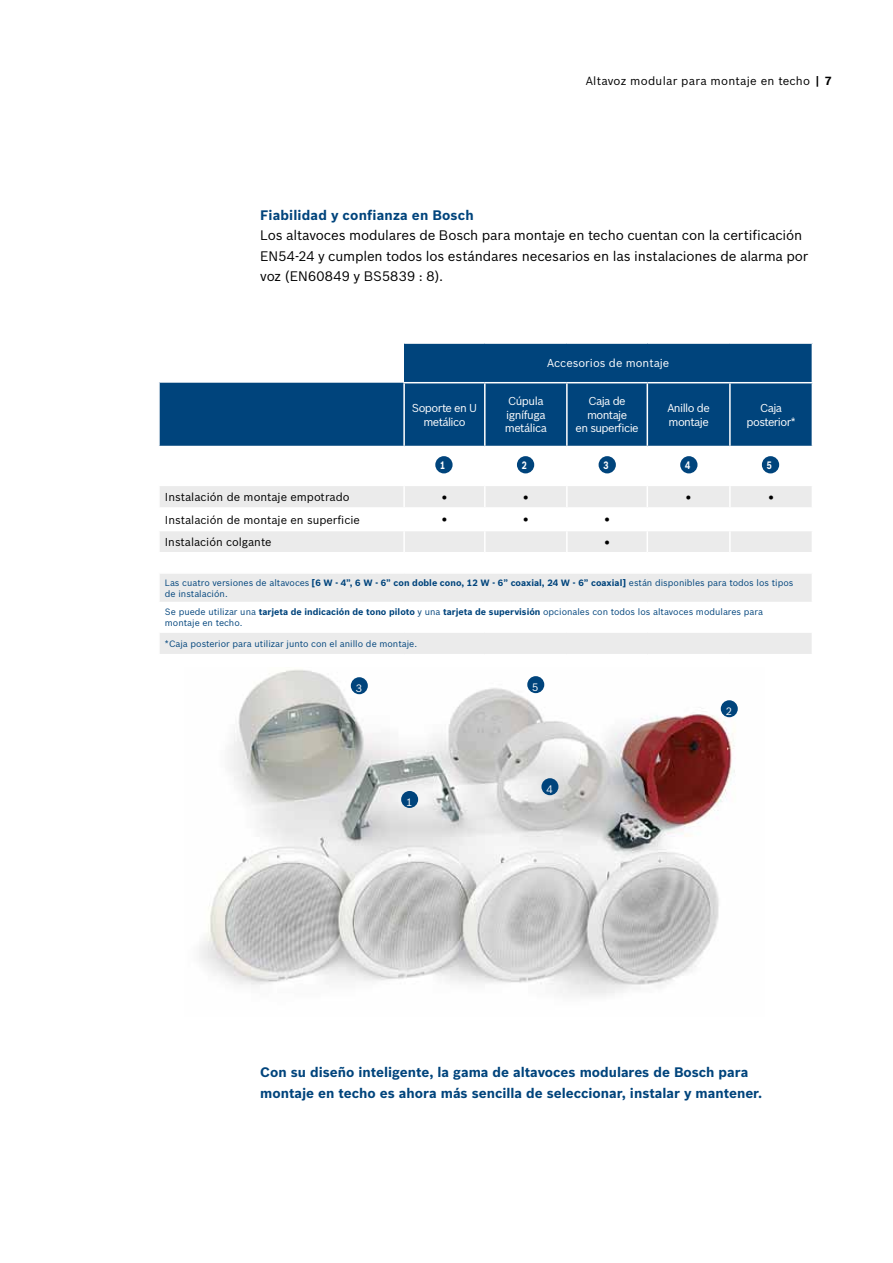
<style>
.page{position:relative;width:893px;height:1263px;background:#fff}
.page>*{position:absolute;margin:0;border:0;box-sizing:border-box;transform-origin:0 0}
.t1{font:13.5px/20.4px "Bosch Sans";letter-spacing:-.01em;color:#000}
.t2{font:700 13.5px/20.4px "Bosch Sans";color:#00447c}
.t3{font:700 13.5px "Bosch Sans";color:#000}
.t4{font:11.55px "Bosch Sans";letter-spacing:.02em;color:#000}
.t5{font:11.25px/13.5px "Bosch Sans";letter-spacing:-.05em;color:#fff;text-align:center}
.t6{font:11.25px "Bosch Sans";color:#000}
.t7{font:11.25px "Bosch Sans";color:#fff}
.t8{font:700 10.5px "Bosch Sans";color:#fff;scale:.8 1}
.t9{font:10.5px "Bosch Sans";color:#fff}
.t10{font:9px/10.8px "Bosch Sans";color:#00447c}
.s1{font-weight:700}
</style>
<div class="page">
<img style="left:199px;top:669px;width:539px;height:327px">
<div style="left:404px;top:343px;width:408px;height:40px;background:#00447c"></div>
<div style="left:160px;top:383px;width:652px;height:63px;background:#00447c"></div>
<svg style="left:160px;top:486px;width:652px;height:168px;fill:#ebebeb"></svg>
<hr style="left:404px;top:342px;width:81px;height:2px;background:#fff">
<hr style="left:485px;top:342px;width:82px;height:2px;background:#fff">
<hr style="left:567px;top:342px;width:80px;height:2px;background:#fff">
<hr style="left:647px;top:342px;width:83px;height:2px;background:#fff">
<hr style="left:730px;top:342px;width:83px;height:2px;background:#fff">
<hr style="left:403px;top:383px;width:2px;height:63px;background:#fff">
<hr style="left:403px;top:382px;width:82px;height:1px;background:#fff">
<hr style="left:484px;top:383px;width:2px;height:63px;background:#fff">
<hr style="left:485px;top:382px;width:82px;height:1px;background:#fff">
<hr style="left:566px;top:383px;width:2px;height:63px;background:#fff">
<hr style="left:567px;top:382px;width:80px;height:1px;background:#fff">
<hr style="left:647px;top:383px;width:1px;height:63px;background:#fff">
<hr style="left:647px;top:382px;width:83px;height:1px;background:#fff">
<hr style="left:729px;top:383px;width:2px;height:63px;background:#fff">
<hr style="left:730px;top:382px;width:83px;height:1px;background:#fff">
<hr style="left:403px;top:486px;width:2px;height:21px;background:#fff">
<hr style="left:484px;top:486px;width:2px;height:21px;background:#fff">
<hr style="left:566px;top:486px;width:2px;height:21px;background:#fff">
<hr style="left:729px;top:486px;width:2px;height:21px;background:#fff">
<hr style="left:158px;top:507px;width:246px;height:2px;background:#fff">
<hr style="left:403px;top:509px;width:2px;height:21px;background:#fff">
<hr style="left:404px;top:507px;width:81px;height:2px;background:#fff">
<hr style="left:484px;top:509px;width:2px;height:21px;background:#fff">
<hr style="left:485px;top:507px;width:82px;height:2px;background:#fff">
<hr style="left:566px;top:509px;width:2px;height:21px;background:#fff">
<hr style="left:567px;top:507px;width:80px;height:2px;background:#fff">
<hr style="left:647px;top:507px;width:83px;height:2px;background:#fff">
<hr style="left:729px;top:509px;width:2px;height:21px;background:#fff">
<hr style="left:730px;top:507px;width:83px;height:2px;background:#fff">
<hr style="left:158px;top:530px;width:246px;height:1px;background:#fff">
<hr style="left:403px;top:531px;width:2px;height:21px;background:#fff">
<hr style="left:404px;top:530px;width:81px;height:1px;background:#fff">
<hr style="left:484px;top:531px;width:2px;height:21px;background:#fff">
<hr style="left:485px;top:530px;width:82px;height:1px;background:#fff">
<hr style="left:566px;top:531px;width:2px;height:21px;background:#fff">
<hr style="left:567px;top:530px;width:80px;height:1px;background:#fff">
<hr style="left:647px;top:530px;width:83px;height:1px;background:#fff">
<hr style="left:729px;top:531px;width:2px;height:21px;background:#fff">
<hr style="left:730px;top:530px;width:83px;height:1px;background:#fff">
<hr style="left:158px;top:552px;width:246px;height:1px;background:#fff">
<svg style="left:403px;top:553px;width:2px;height:19px"></svg>
<hr style="left:404px;top:552px;width:81px;height:1px;background:#fff">
<svg style="left:484px;top:553px;width:2px;height:19px"></svg>
<hr style="left:485px;top:552px;width:82px;height:1px;background:#fff">
<svg style="left:566px;top:553px;width:2px;height:19px"></svg>
<hr style="left:567px;top:552px;width:80px;height:1px;background:#fff">
<svg style="left:647px;top:486px;width:1px;height:86px"></svg>
<hr style="left:647px;top:552px;width:83px;height:1px;background:#fff">
<svg style="left:729px;top:553px;width:2px;height:19px"></svg>
<hr style="left:730px;top:552px;width:83px;height:1px;background:#fff">
<hr style="left:158px;top:572px;width:246px;height:2px;background:#fff">
<hr style="left:404px;top:572px;width:81px;height:2px;background:#fff">
<hr style="left:485px;top:572px;width:82px;height:2px;background:#fff">
<hr style="left:567px;top:572px;width:80px;height:2px;background:#fff">
<hr style="left:647px;top:572px;width:83px;height:2px;background:#fff">
<hr style="left:730px;top:572px;width:83px;height:2px;background:#fff">
<hr style="left:158px;top:602px;width:246px;height:1px;background:#fff">
<hr style="left:404px;top:602px;width:81px;height:1px;background:#fff">
<hr style="left:485px;top:602px;width:82px;height:1px;background:#fff">
<hr style="left:567px;top:602px;width:80px;height:1px;background:#fff">
<hr style="left:647px;top:602px;width:83px;height:1px;background:#fff">
<hr style="left:730px;top:602px;width:83px;height:1px;background:#fff">
<hr style="left:158px;top:631px;width:246px;height:2px;background:#fff">
<hr style="left:404px;top:631px;width:81px;height:2px;background:#fff">
<hr style="left:485px;top:631px;width:82px;height:2px;background:#fff">
<hr style="left:567px;top:631px;width:80px;height:2px;background:#fff">
<hr style="left:647px;top:631px;width:83px;height:2px;background:#fff">
<hr style="left:730px;top:631px;width:83px;height:2px;background:#fff">
<div style="left:435px;top:456px;width:18px;height:17px;background:#00447c;border-radius:50%"></div>
<div style="left:517px;top:456px;width:17px;height:17px;background:#00447c;border-radius:50%"></div>
<div style="left:599px;top:456px;width:17px;height:17px;background:#00447c;border-radius:50%"></div>
<div style="left:680px;top:456px;width:17px;height:17px;background:#00447c;border-radius:50%"></div>
<div style="left:762px;top:456px;width:17px;height:17px;background:#00447c;border-radius:50%"></div>
<div style="left:401px;top:791px;width:17px;height:17px;background:#00447c;border-radius:50%"></div>
<div style="left:351px;top:677px;width:17px;height:17px;background:#00447c;border-radius:50%"></div>
<div style="left:527px;top:676px;width:17px;height:17px;background:#00447c;border-radius:50%"></div>
<div style="left:721px;top:700px;width:17px;height:17px;background:#00447c;border-radius:50%"></div>
<div style="left:541px;top:778px;width:17px;height:17px;background:#00447c;border-radius:50%"></div>
<p class="t4" style="left:586px;top:73px;width:248px">Altavoz modular para montaje en techo <span class="s1">| 7</span></p>
<h1 class="t2" style="left:260px;top:204px;width:215px">Fiabilidad y confianza en Bosch</h1>
<h1 class="t1" style="left:260px;top:224px;width:550px">Los altavoces modulares de Bosch para montaje en techo cuentan con la certificación<br>EN54-24 y cumplen todos los estándares necesarios en las instalaciones de alarma por voz (EN60849 y BS5839 : 8).</h1>
<p class="t7" style="left:547px;top:355px;width:124px">Accesorios de montaje</p>
<p class="t5" style="left:412px;top:400px;width:67px">Soporte en U metálico</p>
<p class="t5" style="left:505px;top:394px;width:44px;text-align:left">Cúpula ignífuga metálica</p>
<p class="t5" style="left:575px;top:394px;width:65px">Caja de montaje<br>en superficie</p>
<p class="t5" style="left:667px;top:400px;width:44px;text-align:left">Anillo de montaje</p>
<p class="t5" style="left:747px;top:400px;width:51px">Caja posterior*</p>
<p class="t8" style="left:440px;top:457px;width:8px">1</p>
<p class="t8" style="left:522px;top:457px;width:8px">2</p>
<p class="t8" style="left:603px;top:457px;width:8px">3</p>
<p class="t8" style="left:685px;top:457px;width:8px">4</p>
<p class="t8" style="left:767px;top:457px;width:8px">5</p>
<p class="t6" style="left:165px;top:488px;width:186px">Instalación de montaje empotrado</p>
<h1 class="t3" style="left:442px;top:487px;width:7px">•</h1>
<h1 class="t3" style="left:523px;top:487px;width:7px">•</h1>
<h1 class="t3" style="left:686px;top:487px;width:7px">•</h1>
<h1 class="t3" style="left:768px;top:487px;width:7px">•</h1>
<p class="t6" style="left:165px;top:511px;width:196px">Instalación de montaje en superficie</p>
<h1 class="t3" style="left:442px;top:509px;width:7px">•</h1>
<h1 class="t3" style="left:523px;top:509px;width:7px">•</h1>
<h1 class="t3" style="left:604px;top:509px;width:7px">•</h1>
<p class="t6" style="left:165px;top:533px;width:108px">Instalación colgante</p>
<h1 class="t3" style="left:604px;top:532px;width:7px">•</h1>
<p class="t10" style="left:165px;top:576px;width:630px">Las cuatro versiones de altavoces <span class="s1">[6 W - 4”, 6 W - 6” con doble cono, 12 W - 6” coaxial, 24 W - 6” coaxial]</span> están disponibles para todos los tipos de instalación.</p>
<p class="t10" style="left:165px;top:606px;width:600px">Se puede utilizar una <span class="s1">tarjeta de indicación de tono piloto</span> y una <span class="s1">tarjeta de supervisión</span> opcionales con todos los altavoces modulares para montaje en techo.</p>
<p class="t10" style="left:165px;top:637px;width:254px">*Caja posterior para utilizar junto con el anillo de montaje.</p>
<p class="t9" style="left:356px;top:681px;width:8px">3</p>
<p class="t9" style="left:532px;top:680px;width:8px">5</p>
<p class="t9" style="left:406px;top:794px;width:8px">1</p>
<p class="t9" style="left:546px;top:782px;width:8px">4</p>
<p class="t9" style="left:726px;top:704px;width:8px">2</p>
<h1 class="t2" style="left:260px;top:1061px;width:504px">Con su diseño inteligente, la gama de altavoces modulares de Bosch para montaje en techo es ahora más sencilla de seleccionar, instalar y mantener.</h1>
</div>
